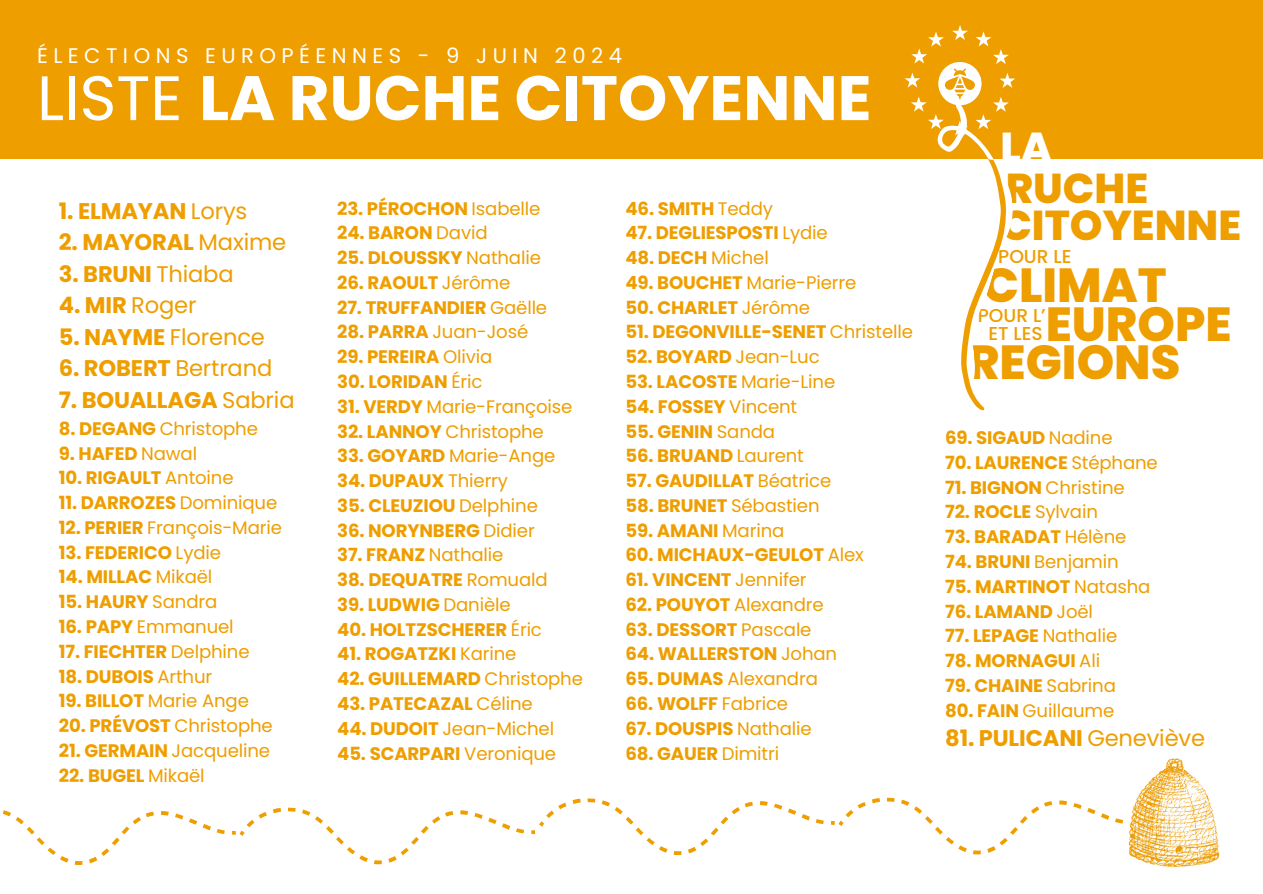
<style>
.page{position:relative;width:1263px;height:894px;background:#fff}
.page>*{position:absolute;margin:0;border:0;box-sizing:border-box;transform-origin:0 0}
.t1{font:700 62.7px "Poppins";color:#fff}
.t2{font:800 47.7px "Poppins";color:#ef9e00}
.t3{font:800 41.7px "Poppins";color:#ef9e00}
.t4{font:800 41.7px "Poppins";color:#fff}
.t5{font:700 22.65px "Poppins";letter-spacing:-.005em;color:#ef9e00}
.t6{font:22.65px "Poppins";letter-spacing:-.005em;color:#ef9e00}
.t7{font:21.15px "Poppins";letter-spacing:.26em;color:#fff}
.t8{font:500 18.6px "Poppins";color:#ef9e00}
.t9{font:700 18.15px "Poppins";letter-spacing:-.005em;color:#ef9e00}
.t10{font:18.15px "Poppins";letter-spacing:-.005em;color:#ef9e00}
.s1{font-weight:400}
.s2{font-weight:700}
</style>
<div class="page">
<div style="left:0;top:0;width:1263px;height:159px;background:#ef9e00"></div>
<svg style="left:904px;top:25px;width:111px;height:385px"></svg>
<svg style="left:2px;top:810px;width:223px;height:55px"></svg>
<svg style="left:232px;top:830px;width:13px;height:6px"></svg>
<svg style="left:247px;top:807px;width:277px;height:58px"></svg>
<svg style="left:531px;top:821px;width:14px;height:14px"></svg>
<svg style="left:546px;top:798px;width:278px;height:58px"></svg>
<svg style="left:831px;top:820px;width:13px;height:6px"></svg>
<svg style="left:846px;top:797px;width:277px;height:58px"></svg>
<img style="left:1128px;top:758px;width:92px;height:110px">
<p class="t7" style="left:37px;top:41px;width:586px">ÉLECTIONS EUROPÉENNES - 9 JUIN 2024</p>
<p class="t1" style="left:37px;top:54px;width:836px"><span class="s1">LISTE</span> LA RUCHE CITOYENNE</p>
<p class="t5" style="left:59px;top:195px;width:190px">1. ELMAYAN <span class="s1">Lorys</span></p>
<p class="t5" style="left:59px;top:226px;width:229px">2. MAYORAL <span class="s1">Maxime</span></p>
<p class="t5" style="left:59px;top:258px;width:176px">3. BRUNI <span class="s1">Thiaba</span></p>
<p class="t5" style="left:59px;top:289px;width:139px">4. MIR <span class="s1">Roger</span></p>
<p class="t6" style="left:59px;top:321px;width:208px"><span class="s2">5. NAYME</span> Florence</p>
<h3 class="t5" style="left:59px;top:352px;width:215px">6. ROBERT <span class="s1">Bertrand</span></h3>
<h5 class="t5" style="left:59px;top:384px;width:237px">7. BOUALLAGA <span class="s1">Sabria</span></h5>
<h2 class="t10" style="left:59px;top:415px;width:201px"><span class="s2">8. DEGANG</span> Christophe</h2>
<h2 class="t9" style="left:59px;top:440px;width:140px">9. HAFED <span class="s1">Nawal</span></h2>
<h5 class="t9" style="left:59px;top:465px;width:176px">10. RIGAULT <span class="s1">Antoine</span></h5>
<h5 class="t9" style="left:59px;top:490px;width:220px">11. DARROZES <span class="s1">Dominique</span></h5>
<h2 class="t10" style="left:59px;top:514px;width:225px"><span class="s2">12. PERIER</span> François-Marie</h2>
<p class="t9" style="left:59px;top:539px;width:164px">13. FEDERICO <span class="s1">Lydie</span></p>
<p class="t9" style="left:59px;top:564px;width:155px">14. MILLAC <span class="s1">Mikaël</span></p>
<p class="t9" style="left:59px;top:589px;width:160px">15. HAURY <span class="s1">Sandra</span></p>
<p class="t10" style="left:59px;top:613px;width:176px"><span class="s2">16. PAPY</span> Emmanuel</p>
<p class="t9" style="left:59px;top:638px;width:192px">17. FIECHTER <span class="s1">Delphine</span></p>
<p class="t9" style="left:59px;top:663px;width:155px">18. DUBOIS <span class="s1">Arthur</span></p>
<p class="t9" style="left:59px;top:688px;width:192px">19. BILLOT <span class="s1">Marie Ange</span></p>
<p class="t9" style="left:59px;top:712px;width:215px">20. PRÉVOST <span class="s1">Christophe</span></p>
<p class="t9" style="left:59px;top:737px;width:213px">21. GERMAIN <span class="s1">Jacqueline</span></p>
<p class="t9" style="left:59px;top:762px;width:147px">22. BUGEL <span class="s1">Mikaël</span></p>
<p class="t9" style="left:337px;top:195px;width:205px">23. PÉROCHON <span class="s1">Isabelle</span></p>
<p class="t9" style="left:337px;top:220px;width:152px">24. BARON <span class="s1">David</span></p>
<p class="t9" style="left:337px;top:245px;width:205px">25. DLOUSSKY <span class="s1">Nathalie</span></p>
<p class="t9" style="left:337px;top:270px;width:175px">26. RAOULT <span class="s1">Jérôme</span></p>
<p class="t9" style="left:337px;top:294px;width:212px">27. TRUFFANDIER <span class="s1">Gaëlle</span></p>
<p class="t10" style="left:337px;top:319px;width:193px"><span class="s2">28. PARRA</span> Juan-José</p>
<p class="t9" style="left:337px;top:344px;width:157px">29. PEREIRA <span class="s1">Olivia</span></p>
<p class="t9" style="left:337px;top:369px;width:147px">30. LORIDAN <span class="s1">Éric</span></p>
<p class="t10" style="left:337px;top:393px;width:237px"><span class="s2">31. VERDY</span> Marie-Françoise</p>
<p class="t10" style="left:337px;top:418px;width:208px"><span class="s2">32. LANNOY</span> Christophe</p>
<p class="t10" style="left:337px;top:443px;width:220px"><span class="s2">33. GOYARD</span> Marie-Ange</p>
<p class="t9" style="left:337px;top:468px;width:172px">34. DUPAUX <span class="s1">Thierry</span></p>
<p class="t9" style="left:337px;top:492px;width:202px">35. CLEUZIOU <span class="s1">Delphine</span></p>
<p class="t9" style="left:337px;top:517px;width:199px">36. NORYNBERG <span class="s1">Didier</span></p>
<p class="t9" style="left:337px;top:542px;width:168px">37. FRANZ <span class="s1">Nathalie</span></p>
<p class="t9" style="left:337px;top:567px;width:212px">38. DEQUATRE <span class="s1">Romuald</span></p>
<p class="t9" style="left:337px;top:591px;width:175px">39. LUDWIG <span class="s1">Danièle</span></p>
<p class="t9" style="left:337px;top:616px;width:206px">40. HOLTZSCHERER <span class="s1">Éric</span></p>
<p class="t9" style="left:337px;top:641px;width:181px">41. ROGATZKI <span class="s1">Karine</span></p>
<p class="t9" style="left:337px;top:666px;width:247px">42. GUILLEMARD <span class="s1">Christophe</span></p>
<p class="t9" style="left:337px;top:690px;width:197px">43. PATECAZAL <span class="s1">Céline</span></p>
<p class="t10" style="left:337px;top:715px;width:218px"><span class="s2">44. DUDOIT</span> Jean-Michel</p>
<p class="t9" style="left:337px;top:740px;width:220px">45. SCARPARI <span class="s1">Veronique</span></p>
<h4 class="t9" style="left:625px;top:195px;width:149px">46. SMITH <span class="s1">Teddy</span></h4>
<h1 class="t9" style="left:625px;top:220px;width:204px">47. DEGLIESPOSTI <span class="s1">Lydie</span></h1>
<p class="t9" style="left:625px;top:245px;width:145px">48. DECH <span class="s1">Michel</span></p>
<p class="t10" style="left:625px;top:270px;width:232px"><span class="s2">49. BOUCHET</span> Marie-Pierre</p>
<p class="t9" style="left:625px;top:294px;width:186px">50. CHARLET <span class="s1">Jérôme</span></p>
<p class="t9" style="left:625px;top:319px;width:289px">51. DEGONVILLE-SENET <span class="s1">Christelle</span></p>
<h3 class="t9" style="left:625px;top:344px;width:196px">52. BOYARD <span class="s1">Jean-Luc</span></h3>
<h3 class="t9" style="left:625px;top:369px;width:211px">53. LACOSTE <span class="s1">Marie-Line</span></h3>
<p class="t9" style="left:625px;top:393px;width:173px">54. FOSSEY <span class="s1">Vincent</span></p>
<p class="t9" style="left:625px;top:418px;width:151px">55. GENIN <span class="s1">Sanda</span></p>
<p class="t9" style="left:625px;top:443px;width:180px">56. BRUAND <span class="s1">Laurent</span></p>
<p class="t9" style="left:625px;top:468px;width:207px">57. GAUDILLAT <span class="s1">Béatrice</span></p>
<p class="t9" style="left:625px;top:492px;width:196px">58. BRUNET <span class="s1">Sébastien</span></p>
<p class="t9" style="left:625px;top:517px;width:160px">59. AMANI <span class="s1">Marina</span></p>
<p class="t9" style="left:625px;top:542px;width:240px">60. MICHAUX-GEULOT <span class="s1">Alex</span></p>
<p class="t9" style="left:625px;top:567px;width:183px">61. VINCENT <span class="s1">Jennifer</span></p>
<p class="t9" style="left:625px;top:591px;width:200px">62. POUYOT <span class="s1">Alexandre</span></p>
<p class="t9" style="left:625px;top:616px;width:188px">63. DESSORT <span class="s1">Pascale</span></p>
<p class="t9" style="left:625px;top:641px;width:213px">64. WALLERSTON <span class="s1">Johan</span></p>
<p class="t10" style="left:625px;top:666px;width:194px"><span class="s2">65. DUMAS</span> Alexandra</p>
<p class="t9" style="left:625px;top:690px;width:164px">66. WOLFF <span class="s1">Fabrice</span></p>
<p class="t9" style="left:625px;top:715px;width:188px">67. DOUSPIS <span class="s1">Nathalie</span></p>
<p class="t9" style="left:625px;top:740px;width:155px">68. GAUER <span class="s1">Dimitri</span></p>
<p class="t4" style="left:1000px;top:118px;width:53px">LA</p>
<p class="t3" style="left:1006px;top:159px;width:144px">RUCHE</p>
<p class="t3" style="left:1000px;top:196px;width:243px">CITOYENNE</p>
<p class="t8" style="left:998px;top:243px;width:75px">POUR LE</p>
<p class="t2" style="left:983px;top:252px;width:185px">CLIMAT</p>
<p class="t2" style="left:1046px;top:291px;width:187px">EUROPE</p>
<p class="t8" style="left:978px;top:302px;width:69px">POUR L’</p>
<p class="t2" style="left:968px;top:328px;width:214px">REGIONS</p>
<p class="t8" style="left:988px;top:320px;width:56px">ET LES</p>
<p class="t9" style="left:945px;top:425px;width:169px">69. SIGAUD <span class="s1">Nadine</span></p>
<p class="t9" style="left:945px;top:449px;width:214px">70. LAURENCE <span class="s1">Stéphane</span></p>
<p class="t9" style="left:945px;top:474px;width:181px">71. BIGNON <span class="s1">Christine</span></p>
<p class="t9" style="left:945px;top:499px;width:154px">72. ROCLE <span class="s1">Sylvain</span></p>
<p class="t9" style="left:945px;top:524px;width:183px">73. BARADAT <span class="s1">Hélène</span></p>
<p class="t9" style="left:945px;top:548px;width:175px">74. BRUNI <span class="s1">Benjamin</span></p>
<p class="t9" style="left:945px;top:573px;width:207px">75. MARTINOT <span class="s1">Natasha</span></p>
<p class="t9" style="left:945px;top:598px;width:149px">76. LAMAND <span class="s1">Joël</span></p>
<p class="t9" style="left:945px;top:623px;width:174px">77. LEPAGE <span class="s1">Nathalie</span></p>
<p class="t9" style="left:945px;top:647px;width:156px">78. MORNAGUI <span class="s1">Ali</span></p>
<p class="t9" style="left:945px;top:672px;width:172px">79. CHAINE <span class="s1">Sabrina</span></p>
<p class="t10" style="left:945px;top:697px;width:171px"><span class="s2">80. FAIN</span> Guillaume</p>
<p class="t5" style="left:945px;top:722px;width:261px">81. PULICANI <span class="s1">Geneviève</span></p>
</div>
